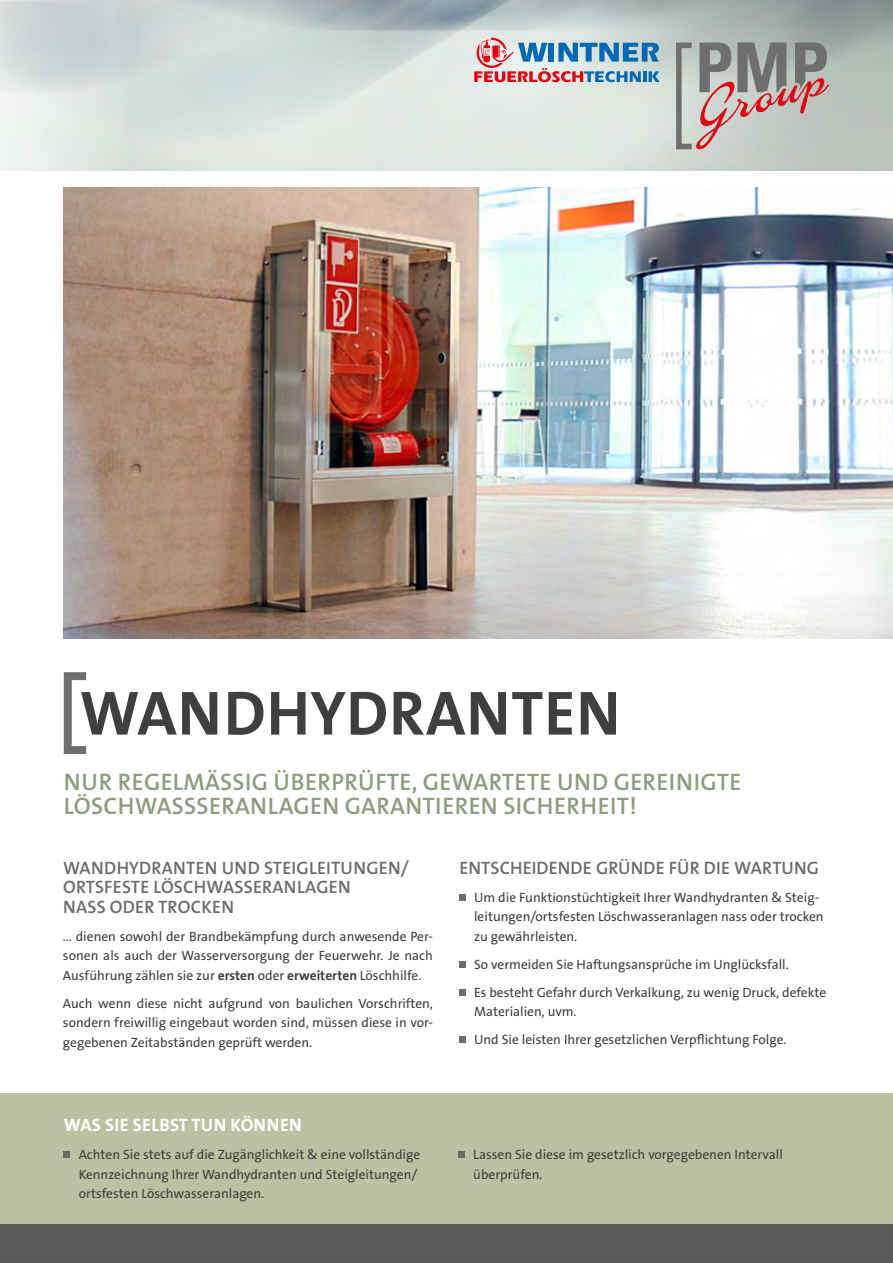
<style>
.page{position:relative;width:893px;height:1263px;background:#fff}
.page>*{position:absolute;margin:0;border:0;box-sizing:border-box;transform-origin:0 0}
.t1{font:700 63px "The Sans B W7";letter-spacing:.015em;color:#3f3f3f}
.t2{font:600 24px/24px "The Sans B W6";letter-spacing:.015em;color:#8d9d7f}
.t3{font:600 18px/19.5px "The Sans B W6";letter-spacing:.015em;color:#6d6b6b}
.t4{font:700 18px "The Sans B W7";letter-spacing:.015em;color:#fff}
.t5{font:13.5px/19.5px "The Sans B W5 Plain";color:#3f3f3f}
.s1{font-family:"The Sans B W7";font-weight:700}
</style>
<div class="page">
<div style="left:0;top:1093px;width:893px;height:132px;background:#bbc1a2"></div>
<div style="left:0;top:1225px;width:893px;height:38px;background:#5c5b5b"></div>
<svg style="left:459px;top:894px;width:6px;height:6px"></svg>
<svg style="left:459px;top:961px;width:6px;height:6px"></svg>
<svg style="left:459px;top:989px;width:6px;height:6px"></svg>
<div style="left:459px;top:1036px;width:6px;height:7px;background:#6d6b6b"></div>
<div style="left:64px;top:672px;width:26px;height:82px;border:8px solid #6f6f6e"></div>
<svg style="left:64px;top:1152px;width:6px;height:6px"></svg>
<div style="left:458px;top:1152px;width:7px;height:6px;background:#6d6b6b"></div>
<img style="left:64px;top:187px;width:829px;height:451px">
<div style="left:676px;top:43px;width:18px;height:106px;border:6px solid #6f6f6e"></div>
<svg style="left:696px;top:43px;width:133px;height:106px;background:#afa19f"></svg>
<svg style="left:474px;top:37px;width:186px;height:45px;background:#a8aabd"></svg>
<h1 class="t1" style="left:80px;top:673px;width:542px">WANDHYDRANTEN</h1>
<h2 class="t2" style="left:64px;top:769px;width:679px">N UR REGELMÄSSIG ÜBERPRÜFTE, GEWARTETE UND GEREINIGTE<br>LÖSCHWASSSERANLAGEN GARANTIEREN SICHERHEIT!</h2>
<h3 class="t3" style="left:63px;top:858px;width:347px">WANDHYDRANTEN UND STEIGLEITUNGEN/<br>ORTSFESTE LÖSCHWASS ERANLAGEN<br>NASS ODER TROCKEN</h3>
<p class="t5" style="left:63px;top:926px;width:371px;text-align:justify">… dienen sowohl der Brandbekämpfung durch anwesende Per&shy;sonen als auch der Wasserversorgung der Feuerwehr. Je nach Ausführung zählen sie zur <span class="s1">ERSTEN</span> oder <span class="s1">ERWEITERTEN</span> Löschhilfe.</p>
<p class="t5" style="left:63px;top:993px;width:371px;text-align:justify">Auch wenn diese nicht aufgrund von baulichen Vorschriften, sondern freiwillig eingebaut worden sind, müssen diese in vor&shy;gegebenen Zeitabständen geprüft werden.</p>
<h3 class="t3" style="left:459px;top:858px;width:361px">ENTSCHEIDENDE GRÜNDE FÜR DIE WARTUNG</h3>
<p class="t5" style="left:474px;top:887px;width:351px">Um die Funktionstüchtigkeit Ihrer Wandhydranten &amp; Steig&shy;leitungen/ortsfesten Löschwasseranlagen nass oder trocken zu gewährleisten.</p>
<p class="t5" style="left:474px;top:950px;width:354px;line-height:28px">So vermeiden Sie Haftungsansprüche im Unglücksfall.<br>Es besteht Gefahr durch Verkalkung, zu wenig Druck, defekte</p>
<p class="t5" style="left:474px;top:998px;width:314px;line-height:28px">Materialien, uvm.<br>Und Sie leisten Ihrer gesetzlichen Verpflichtung Folge.</p>
<h3 class="t4" style="left:64px;top:1114px;width:239px">WAS SIE SELBST TUN KÖNNEN</h3>
<p class="t5" style="left:79px;top:1145px;width:343px">Achten Sie stets auf die Zugänglichkeit &amp; eine vollständige<br>Kennzeichnung Ihrer Wandhydranten und Steigleitungen/ ortsfesten Löschwasseranlagen.</p>
<p class="t5" style="left:473px;top:1145px;width:311px">Lassen Sie diese im gesetzlich vorgegebenen Intervall überprüfen.</p>
</div>
